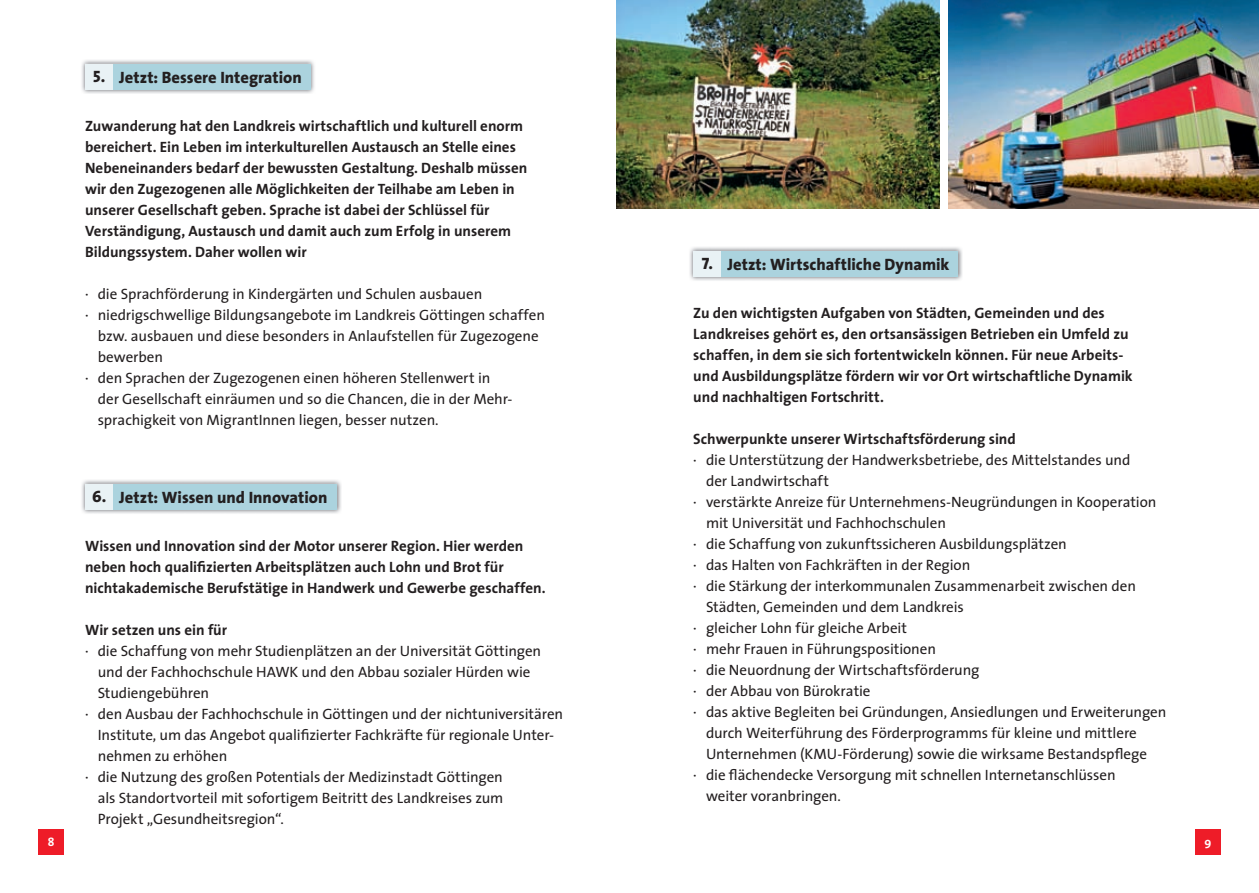
<style>
.page{position:relative;width:1259px;height:893px;background:#fff}
.page>*{position:absolute;margin:0;border:0;box-sizing:border-box;transform-origin:0 0}
.t1{font:800 16.5px "The Sans";color:#231f20}
.t2{font:15px "The Sans";letter-spacing:-.005em;color:#231f20}
.t3{font:700 15px/21px "The Sans";color:#231f20}
.t4{font:700 12px "The Sans";color:#fff}
.s1{font-family:"The Sans Extra Bold Caps";font-weight:400}
</style>
<div class="page">
<div style="left:38px;top:829px;width:26px;height:26px;background:#ee1c28"></div>
<div style="left:1195px;top:829px;width:25px;height:26px;background:#ee1c28"></div>
<img style="left:82px;top:60px;width:232px;height:34px">
<div style="left:85px;top:64px;width:225px;height:25px;background:#abd3de"></div>
<div style="left:85px;top:64px;width:28px;height:25px;background:#e9f2f5"></div>
<img style="left:82px;top:480px;width:259px;height:34px">
<div style="left:85px;top:484px;width:252px;height:25px;background:#abd3de"></div>
<div style="left:85px;top:484px;width:28px;height:25px;background:#e9f2f5"></div>
<img style="left:690px;top:247px;width:272px;height:34px">
<div style="left:693px;top:251px;width:265px;height:25px;background:#abd3de"></div>
<div style="left:693px;top:251px;width:28px;height:25px;background:#e9f2f5"></div>
<img style="left:948px;top:0;width:311px;height:208px">
<img style="left:617px;top:0;width:323px;height:208px">
<p class="t1" style="left:93px;top:67px;width:210px"><span class="s1">5.</span> Jetzt: Bessere Integration</p>
<p class="t3" style="left:85px;top:116px;width:444px">Zuwanderung hat den Landkreis wirtschaftlich und kulturell enorm bereichert. Ein Leben im interkulturellen Austausch an Stelle eines Nebeneinanders bedarf der bewussten Gestaltung. Deshalb müssen wir den Zugezogenen alle Möglichkeiten der Teilhabe am Leben in unserer Gesellschaft geben. Sprache ist dabei der Schlüssel für Verständigung, Austausch und damit auch zum Erfolg in unserem Bildungssystem. Daher wollen wir</p>
<p class="t2" style="left:85px;top:285px;width:399px">· die Sprachförderung in Kindergärten und Schulen ausbauen</p>
<p class="t2" style="left:85px;top:306px;width:461px">· niedrigschwellige Bildungsangebote im Landkreis Göttingen schaffen</p>
<p class="t2" style="left:98px;top:327px;width:442px">bzw. ausbauen und diese besonders in Anlaufstellen für Zugezogene</p>
<p class="t2" style="left:98px;top:348px;width:67px">bewerben</p>
<p class="t2" style="left:85px;top:369px;width:407px">· den Sprachen der Zugezogenen einen höheren Stellenwert in</p>
<p class="t2" style="left:98px;top:390px;width:416px">der Gesellschaft einräumen und so die Chancen, die in der Mehr-</p>
<p class="t2" style="left:98px;top:411px;width:342px">sprachigkeit von MigrantInnen liegen, besser nutzen.</p>
<p class="t1" style="left:92px;top:487px;width:237px"><span class="s1">6.</span> Jetzt: Wissen und Innovation</p>
<p class="t3" style="left:85px;top:536px;width:462px">Wissen und Innovation sind der Motor unserer Region. Hier werden neben hoch qualifizierten Arbeitsplätzen auch Lohn und Brot für nichtakademische Berufstätige in Handwerk und Gewerbe geschaffen.</p>
<p class="t3" style="left:85px;top:620px;width:144px">Wir setzen uns ein für</p>
<p class="t2" style="left:85px;top:642px;width:457px">· die Schaffung von mehr Studienplätzen an der Universität Göttingen</p>
<p class="t2" style="left:98px;top:663px;width:434px">und der Fachhochschule HAWK und den Abbau sozialer Hürden wie</p>
<p class="t2" style="left:98px;top:684px;width:113px">Studiengebühren</p>
<p class="t2" style="left:85px;top:705px;width:480px">· den Ausbau der Fachhochschule in Göttingen und der nichtuniversitären</p>
<p class="t2" style="left:98px;top:726px;width:458px">Institute, um das Angebot qualifizierter Fachkräfte für regionale Unter-</p>
<p class="t2" style="left:98px;top:747px;width:131px">nehmen zu erhöhen</p>
<p class="t2" style="left:85px;top:768px;width:419px">· die Nutzung des großen Potentials der Medizinstadt Göttingen</p>
<p class="t2" style="left:98px;top:789px;width:407px">als Standortvorteil mit sofortigem Beitritt des Landkreises zum</p>
<p class="t2" style="left:98px;top:810px;width:188px">Projekt „Gesundheitsregion“.</p>
<p class="t1" style="left:702px;top:254px;width:249px"><span class="s1">7.</span> Jetzt: Wirtschaftliche Dynamik</p>
<p class="t3" style="left:693px;top:303px;width:441px">Zu den wichtigsten Aufgaben von Städten, Gemeinden und des Landkreises gehört es, den ortsansässigen Betrieben ein Umfeld zu schaffen, in dem sie sich fortentwickeln können. Für neue Arbeits&shy;und Ausbildungsplätze fördern wir vor Ort wirtschaftliche Dynamik und nachhaltigen Fortschritt.</p>
<p class="t3" style="left:693px;top:429px;width:324px">Schwerpunkte unserer Wirtschaftsförderung sind</p>
<p class="t2" style="left:693px;top:451px;width:439px">· die Unterstützung der Handwerksbetriebe, des Mittelstandes und</p>
<p class="t2" style="left:706px;top:472px;width:124px">der Landwirtschaft</p>
<p class="t2" style="left:693px;top:493px;width:465px">· verstärkte Anreize für Unternehmens-Neugründungen in Kooperation</p>
<p class="t2" style="left:706px;top:514px;width:241px">mit Universität und Fachhochschulen</p>
<p class="t2" style="left:693px;top:535px;width:375px">· die Schaffung von zukunftssicheren Ausbildungsplätzen</p>
<p class="t2" style="left:693px;top:556px;width:278px">· das Halten von Fachkräften in der Region</p>
<p class="t2" style="left:693px;top:577px;width:444px">· die Stärkung der interkommunalen Zusammenarbeit zwischen den</p>
<p class="t2" style="left:706px;top:598px;width:259px">Städten, Gemeinden und dem Landkreis</p>
<p class="t2" style="left:693px;top:619px;width:215px">· gleicher Lohn für gleiche Arbeit</p>
<p class="t2" style="left:693px;top:640px;width:244px">· mehr Frauen in Führungspositionen</p>
<p class="t2" style="left:693px;top:661px;width:288px">· die Neuordnung der Wirtschaftsförderung</p>
<p class="t2" style="left:693px;top:682px;width:179px">· der Abbau von Bürokratie</p>
<p class="t2" style="left:693px;top:703px;width:474px">· das aktive Begleiten bei Gründungen, Ansiedlungen und Erweiterungen</p>
<p class="t2" style="left:706px;top:724px;width:432px">durch Weiterführung des Förderprogramms für kleine und mittlere</p>
<p class="t2" style="left:706px;top:745px;width:442px">Unternehmen (KMU-Förderung) sowie die wirksame Bestandspflege</p>
<p class="t2" style="left:693px;top:766px;width:424px">· die flächendecke Versorgung mit schnellen Internetanschlüssen</p>
<p class="t2" style="left:706px;top:787px;width:136px">weiter voranbringen.</p>
<p class="t4" style="left:48px;top:835px;width:8px">8</p>
<p class="t4" style="left:1204px;top:835px;width:8px">9</p>
</div>
